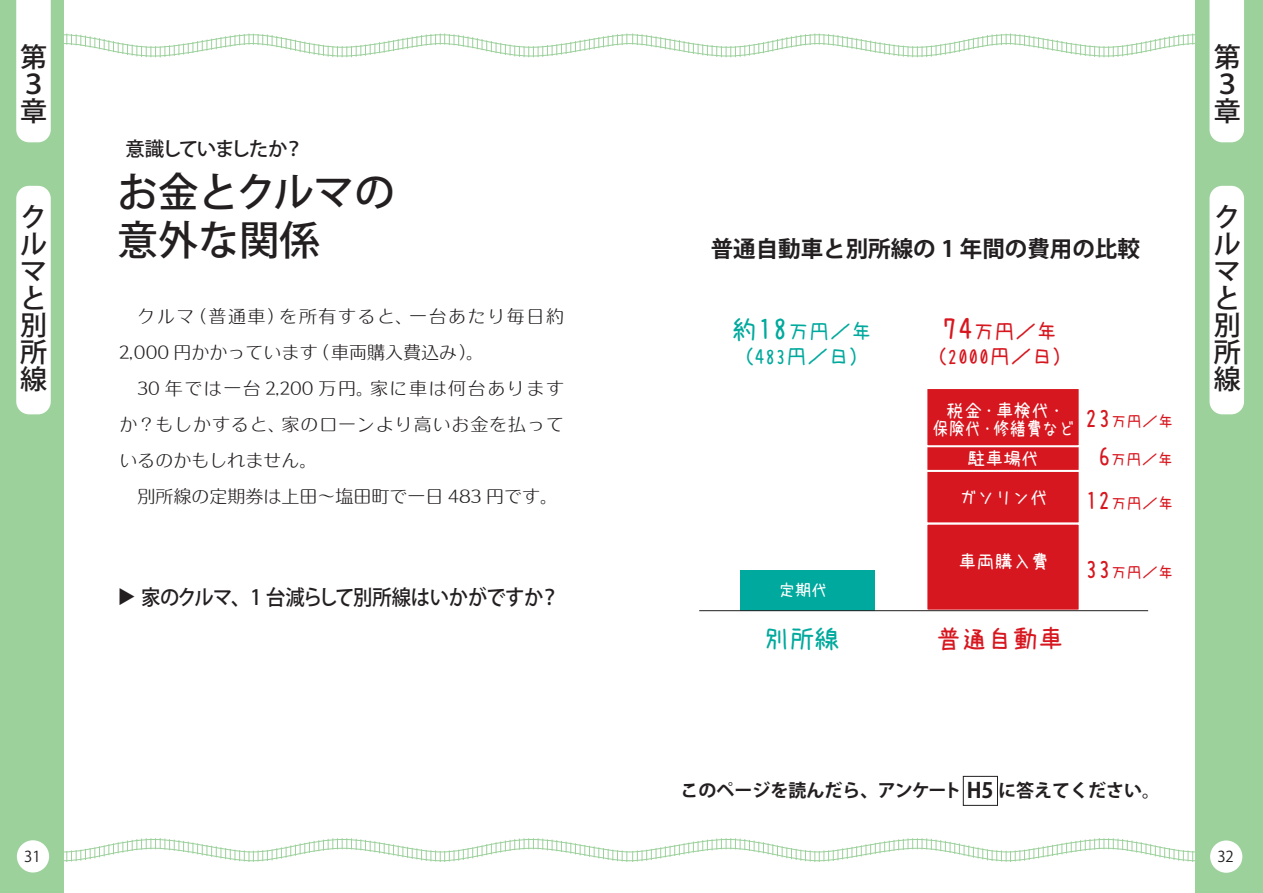
<style>
.page{position:relative;width:1263px;height:893px;background:#fff}
.page>*{position:absolute;margin:0;border:0;box-sizing:border-box;transform-origin:0 0}
.t1{font:500 40.5px/48px "Koz Go Pr 6 N";color:#231f20}
.t2{font:500 27px/27px "Koz Go Pr 6 N";color:#231f20}
.t3{font:25.5px "uzura font";color:#d7171f}
.t4{font:25.5px "uzura font";color:#00a99d}
.t5{font:700 22.5px "Koz Go Pr 6 N";color:#231f20}
.t6{font:500 21px "Koz Go Pr 6 N";letter-spacing:-.03em;color:#231f20;scale:.92 1}
.t7{font:21px/25.2px "uzura font";color:#d7171f;text-align:center}
.t8{font:21px/25.2px "uzura font";color:#00a99d}
.t9{font:500 19.5px "Koz Go Pr 6 N";letter-spacing:-.075em;color:#231f20}
.t10{font:18px/36px "Seibi Ai M";letter-spacing:.05em;color:#231f20}
.t11{font:18px/38.1px "uzura font";color:#fff;text-align:center}
.t12{font:700 18px "Koz Go Pr 6 N";color:#231f20}
.t13{font:16.5px "uzura font";color:#fff}
.t14{font:15.75px "uzura font";color:#d7171f}
.t15{font:15px "Koz Go Pr 6 N";color:#231f20}
.s1{font-size:25.5px}
.s2{font-size:30px}
.s3{font-size:21px}
</style>
<div class="page">
<div style="left:1195px;top:0;width:68px;height:893px;background:#9cd19c"></div>
<div style="left:0;top:0;width:64px;height:893px;background:#9cd19c"></div>
<div style="left:1209px;top:186px;width:35px;height:228px;background:#fff;border-radius:13px"></div>
<div style="left:16px;top:186px;width:35px;height:228px;background:#fff;border-radius:13px"></div>
<div style="left:16px;top:0;width:35px;height:142px;background:#fff"></div>
<div style="left:1209px;top:0;width:35px;height:142px;background:#fff"></div>
<svg style="left:64px;top:34px;width:1131px;height:23px"></svg>
<svg style="left:64px;top:838px;width:1131px;height:24px"></svg>
<div style="left:17px;top:840px;width:32px;height:32px;background:#fff;border-radius:50%"></div>
<div style="left:1210px;top:840px;width:32px;height:33px;background:#fff;border-radius:50%"></div>
<div style="left:740px;top:570px;width:135px;height:40px;background:#00a99d"></div>
<div style="left:925px;top:464px;width:156px;height:61px;background:#d7171f;border:2px solid #fff"></div>
<div style="left:925px;top:523px;width:156px;height:89px;background:#d7171f;border:2px solid #fff"></div>
<div style="left:925px;top:445px;width:156px;height:27px;background:#d7171f;border:2px solid #fff"></div>
<div style="left:925px;top:387px;width:156px;height:60px;background:#d7171f;border:2px solid #fff"></div>
<hr style="left:699px;top:610px;width:449px;height:1px;background:#231f20">
<div style="left:963px;top:776px;width:35px;height:30px;border:1px solid #231f20"></div>
<p class="t2" style="left:20px;top:44px;width:28px">第<br>３章</p>
<p class="t2" style="left:1214px;top:44px;width:28px">第<br>３章</p>
<p class="t9" style="left:125px;top:138px;width:180px">意識していましたか？</p>
<p class="t1" style="left:118px;top:169px;width:279px">お金とクルマの意外な関係</p>
<p class="t2" style="left:20px;top:204px;width:28px">クルマと別所線</p>
<p class="t2" style="left:1214px;top:204px;width:28px">クルマと別所線</p>
<p class="t5" style="left:711px;top:236px;width:431px">普通自動車と別所線の 1 年間の費用の比較</p>
<p class="t10" style="left:119px;top:299px;width:446px;text-indent:18px">クルマ（普通車）を所有すると、一台あたり毎日約<br>2,000 円かかっています（車両購入費込み）。<br>　30 年では一台 2,200 万円。家に車は何台ありますか？もしかすると、家のローンより高いお金を払っているのかもしれません。<br>　別所線の定期券は上田～塩田町で一日 483 円です。</p>
<p class="t8" style="left:732px;top:319px;width:141px"><span class="s1">約</span><span class="s2">18</span>万円／年（483円／日）</p>
<p class="t7" style="left:926px;top:319px;width:148px"><span class="s2">74</span>万円／年（2000円／日）</p>
<p class="t11" style="left:933px;top:401px;width:143px;line-height:18px">税金・車検代・<br>保険代・修繕費など</p>
<p class="t14" style="left:1085px;top:413px;width:90px"><span class="s1">23</span>万円／年</p>
<p class="t14" style="left:1098px;top:452px;width:77px"><span class="s1">6</span>万円／年</p>
<p class="t11" style="left:958px;top:440px;width:91px">駐車場代ガソリン代</p>
<p class="t14" style="left:1085px;top:495px;width:90px"><span class="s1">12</span>万円／年</p>
<p class="t6" style="left:141px;top:585px;width:456px">家のクルマ、1 台減らして別所線はいかがですか？</p>
<p class="t13" style="left:778px;top:581px;width:51px">定期代</p>
<p class="t11" style="left:958px;top:543px;width:91px">車両購入費</p>
<p class="t14" style="left:1085px;top:564px;width:90px"><span class="s1">33</span>万円／年</p>
<p class="t4" style="left:763px;top:626px;width:78px">別所線</p>
<p class="t3" style="left:936px;top:626px;width:129px">普通自動車</p>
<p class="t12" style="left:680px;top:780px;width:481px">このページを読んだら、アンケート <span class="s3">H5</span> に答えてください。</p>
<p class="t15" style="left:24px;top:848px;width:18px">31</p>
<p class="t15" style="left:1217px;top:848px;width:18px">32</p>
</div>
